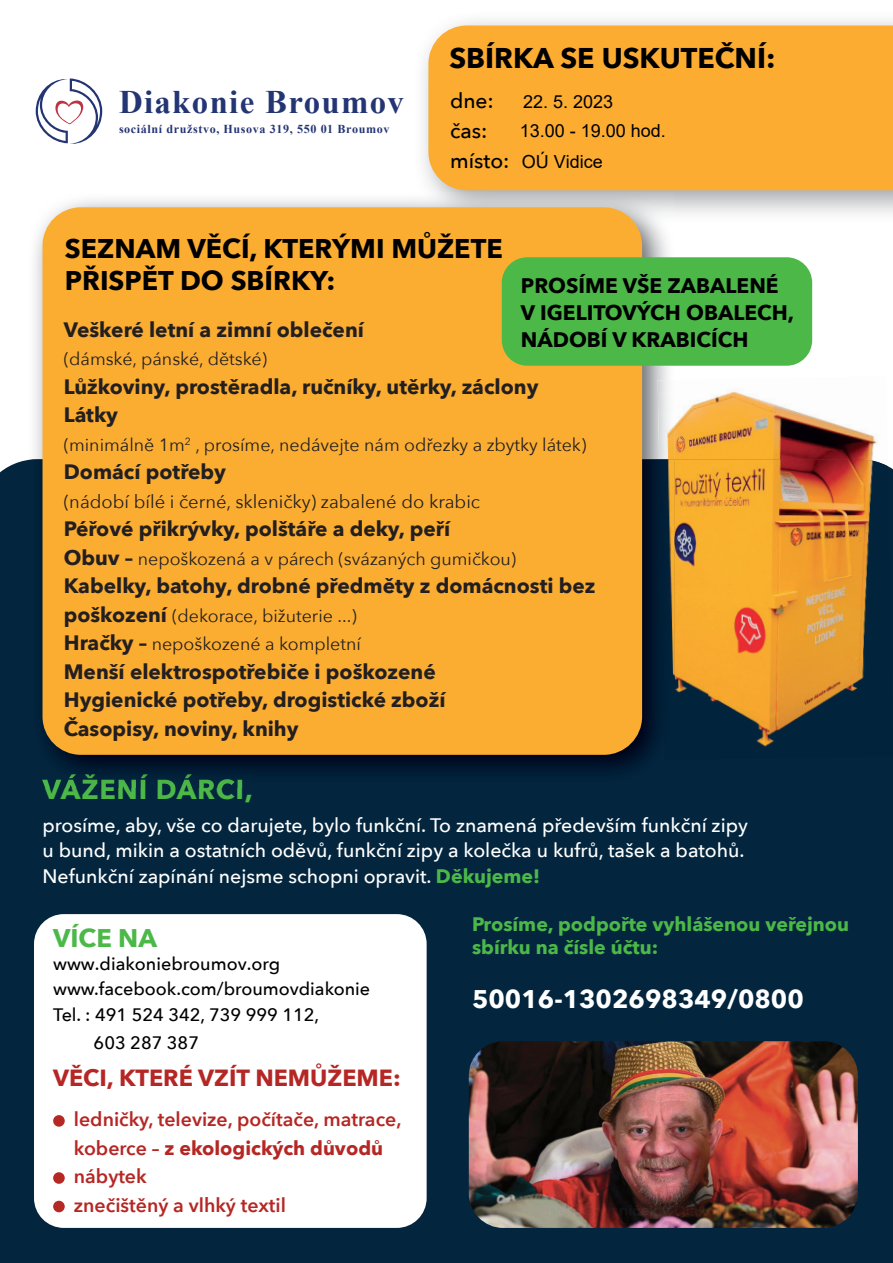
<style>
.page{position:relative;width:893px;height:1263px;background:#fff}
.page>*{position:absolute;margin:0;border:0;box-sizing:border-box;transform-origin:0 0}
.t1{font:700 32.85px "Times New Roman";letter-spacing:.04em;color:#243574}
.t2{font:700 28.5px "Avenir Next";color:#000001}
.t3{font:700 27px/32.4px "Avenir Next";color:#000001}
.t4{font:700 27px "Avenir Next";letter-spacing:.03em;color:#4cb848}
.t5{font:700 25.5px "Avenir Next";color:#fff}
.t6{font:700 25.5px "Avenir Next";color:#4cb848}
.t7{font:700 23.4px "Avenir Next";color:#b52724}
.t8{font:700 21px/27px "Avenir Next";color:#000001}
.t9{font:500 21px/30px "Avenir Next";color:#000001}
.t10{font:700 20.85px/28.5px "Avenir Next";color:#231f20}
.t11{font:500 19.5px/25.5px "Avenir Next";color:#fff}
.t12{font:600 19.5px/28.3px "Avenir Next";color:#b52724}
.t13{font:700 19.5px/23.4px "Avenir Next";color:#4cb848}
.t14{font:18.45px "Avenir Next";color:#231f20}
.t15{font:500 18px/25.5px "Avenir Next";color:#000001}
.t16{font:18px/28.8px "Arial";color:#000}
.t17{font:17.85px/28.5px "Avenir Next";color:#231f20}
.t18{font:700 12.15px "Times New Roman";letter-spacing:.05em;color:#243574}
.s1{font-weight:700;font-size:20.85px}
.s2{font-size:20.7px}
.s3{font-weight:700;font-size:20.7px}
.s4{font-weight:700;color:#4cb848}
.s5{font-weight:700}
</style>
<div class="page">
<div style="left:0;top:460px;width:893px;height:803px;background:#03263e"></div>
<img style="left:469px;top:1041px;width:389px;height:187px">
<div style="left:34px;top:914px;width:393px;height:314px;background:#fff;border-radius:30px"></div>
<div style="left:53px;top:1115px;width:12px;height:12px;background:#b62824;border-radius:50%"></div>
<div style="left:53px;top:1172px;width:12px;height:12px;background:#b62824;border-radius:50%"></div>
<div style="left:53px;top:1201px;width:12px;height:11px;background:#b62824;border-radius:50%"></div>
<div style="left:428px;top:26px;width:465px;height:164px;background:#fbac31"></div>
<img style="left:34px;top:199px;width:380px;height:260px">
<img style="left:635px;top:223px;width:33px;height:236px">
<img style="left:28px;top:459px;width:647px;height:328px">
<img style="left:42px;top:774px;width:210px;height:13px">
<div style="left:43px;top:207px;width:599px;height:548px;background:#fbad31;border-radius:38px"></div>
<svg style="left:36px;top:78px;width:66px;height:66px"></svg>
<div style="left:502px;top:257px;width:310px;height:109px;background:#4cb848;border-radius:26px"></div>
<img style="left:675px;top:391px;width:202px;height:68px">
<img style="left:675px;top:459px;width:218px;height:301px">
<img style="left:658px;top:380px;width:17px;height:380px">
<h1 class="t1" style="left:119px;top:79px;width:287px">Diakonie Broumov</h1>
<p class="t18" style="left:119px;top:120px;width:272px">sociální družstvo, Husova 319, 550 01 Broumov</p>
<h2 class="t2" style="left:449px;top:33px;width:328px">SBÍRKA SE USKUTEČNÍ:</h2>
<p class="t16" style="left:520px;top:87px;width:148px">22. 5. 2023<br>13.00 - 19.00 hod.</p>
<p class="t16" style="left:522px;top:147px;width:83px">OÚ Vidice</p>
<p class="t9" style="left:450px;top:85px;width:61px">dne: čas: místo:</p>
<p class="t3" style="left:65px;top:232px;width:439px">SEZNAM VĚCÍ, KTERÝMI MŮŽETE<br>PŘISPĚT DO SBÍRKY:</p>
<p class="t8" style="left:521px;top:272px;width:275px">PROSÍME VŠE ZABALENÉ<br>V IGELITOVÝCH OBALECH,<br>NÁDOBÍ V KRABICÍCH</p>
<p class="t10" style="left:64px;top:315px;width:302px">Veškeré letní a zimní oblečení</p>
<p class="t17" style="left:64px;top:344px;width:205px">(dámské, pánské, dětské)</p>
<p class="t10" style="left:64px;top:372px;width:476px">Lůžkoviny, prostěradla, ručníky, utěrky, záclony<br>Látky</p>
<p class="t17" style="left:64px;top:429px;width:524px">(minimálně 1m<sup>2</sup> , prosíme, nedávejte nám odřezky a zbytky látek)</p>
<p class="t10" style="left:64px;top:457px;width:164px">Domácí potřeby</p>
<p class="t14" style="left:64px;top:486px;width:418px">(nádobí bílé i černé, skleničky) zabalené do krabic</p>
<p class="t10" style="left:64px;top:514px;width:388px">Péřové přikrývky, polštáře a deky, peří</p>
<p class="t17" style="left:64px;top:543px;width:454px"><span class="s1">Obuv –</span> nepoškozená a v párech (svázaných gumičkou)</p>
<p class="t10" style="left:64px;top:571px;width:533px">Kabelky, batohy, drobné předměty z domácnosti <span class="s2">bez</span></p>
<p class="t17" style="left:64px;top:600px;width:299px"><span class="s3">poškození</span> (dekorace, bižuterie ...)<br><span class="s1">Hračky –</span> nepoškozené a kompletní</p>
<p class="t10" style="left:64px;top:657px;width:383px">Menší elektrospotřebiče i poškozené<br>Hygienické potřeby, drogistické zboží<br>Časopisy, noviny, knihy</p>
<p class="t4" style="left:43px;top:766px;width:212px">VÁŽENÍ DÁRCI,</p>
<p class="t11" style="left:43px;top:811px;width:707px">prosíme, aby, vše co darujete, bylo funkční. To znamená především funkční zipy u bund, mikin a ostatních oděvů, funkční zipy a kolečka u kufrů, tašek a batohů.<br>Nefunkční zapínání nejsme schopni opravit. <span class="s4">Děkujeme!</span></p>
<p class="t6" style="left:53px;top:916px;width:105px">VÍCE NA</p>
<p class="t15" style="left:53px;top:950px;width:319px">www.diakoniebroumov.org www.facebook.com/broumovdiakonie<br>Tel. : 491 524 342, 739 999 112,</p>
<p class="t15" style="left:94px;top:1030px;width:107px">603 287 387</p>
<p class="t7" style="left:53px;top:1058px;width:349px">VĚCI, KTERÉ VZÍT NEMŮŽEME:</p>
<p class="t12" style="left:74px;top:1105px;width:329px">ledničky, televize, počítače, matrace, koberce – <span class="s5">z ekologických důvodů </span>nábytek<br>znečištěný a vlhký textil</p>
<p class="t13" style="left:472px;top:912px;width:379px">Prosíme, podpořte vyhlášenou veřejnou sbírku na čísle účtu:</p>
<p class="t5" style="left:472px;top:977px;width:333px">50016-1302698349/0800</p>
</div>
